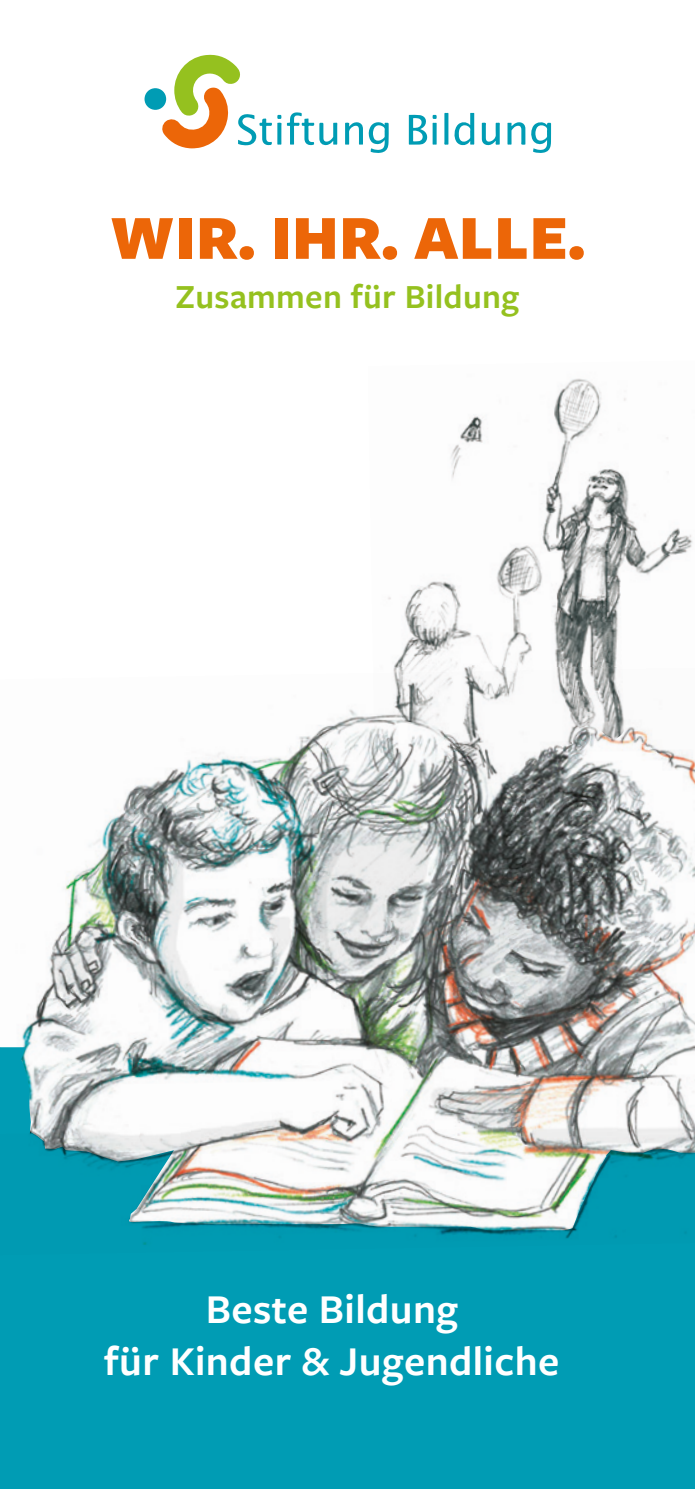
<style>
.page{position:relative;width:695px;height:1489px;background:#fff}
.page>*{position:absolute;margin:0;border:0;box-sizing:border-box;transform-origin:0 0}
.t1{font:900 65px "Freight Sans Pro";letter-spacing:.01em;color:#ec6608}
.t2{font:600 42.5px/52.5px "Freight Sans Pro";letter-spacing:.01em;color:#fff;text-align:center}
.t3{font:600 35px "Freight Sans Pro";letter-spacing:.01em;color:#95c11f}
</style>
<div class="page">
<div style="left:0;top:1131px;width:694px;height:357px;background:#009cb4"></div>
<div style="left:144px;top:88px;width:22px;height:22px;background:#009cb4;border-radius:50%"></div>
<svg style="left:507px;top:122px;width:44px;height:31px"></svg>
<svg style="left:345px;top:122px;width:44px;height:31px"></svg>
<svg style="left:481px;top:122px;width:19px;height:24px"></svg>
<svg style="left:444px;top:113px;width:30px;height:33px"></svg>
<svg style="left:408px;top:115px;width:28px;height:30px"></svg>
<svg style="left:161px;top:54px;width:176px;height:94px"></svg>
<img style="left:388px;top:378px;width:305px;height:289px">
<img style="left:22px;top:667px;width:672px;height:578px">
<svg style="left:0;top:1047px;width:31px;height:87px"></svg>
<h1 class="t1" style="left:110px;top:192px;width:476px">WIR. IHR. ALLE.</h1>
<p class="t3" style="left:176px;top:273px;width:345px">Zusammen für Bildung</p>
<p class="t2" style="left:104px;top:1281px;width:456px">Beste Bildung<br>für Kinder &amp; Jugendliche</p>
</div>
